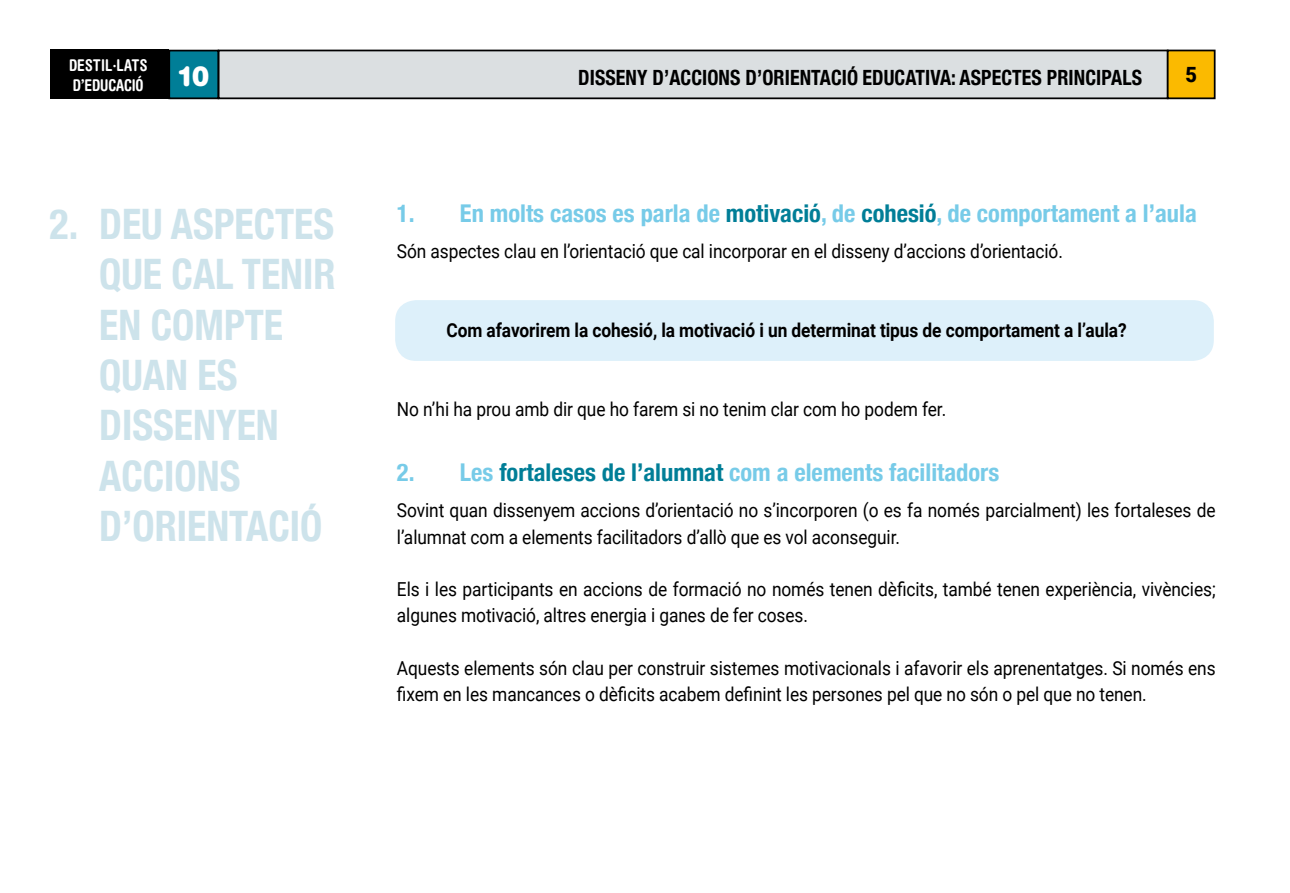
<style>
.page{position:relative;width:1290px;height:893px;background:#fff}
.page>*{position:absolute;margin:0;border:0;box-sizing:border-box;transform-origin:0 0}
.t1{font:700 condensed 42px/50.4px "Helvetica Neue";color:#cde3eb;scale:.95 1}
.t2{font:700 condensed 24.5px "Helvetica Neue";color:#77cbe8}
.t3{font:700 condensed 21px "Helvetica Neue";letter-spacing:.005em;color:#000;scale:.95 1}
.t4{font:900 21px "Roboto";color:#000;scale:.95 1}
.t5{font:19.25px/26.2px "Roboto";letter-spacing:-.005em;color:#000;scale:.9 1}
.t6{font:700 19.25px "Roboto";letter-spacing:-.005em;color:#000;scale:.9 1}
.t7{font:700 condensed 16.28px/19.4px "Helvetica Rounded";letter-spacing:-.005em;color:#fff;scale:.95 1}
.s1{color:#007e97}
</style>
<div class="page">
<div style="left:219px;top:50px;width:948px;height:48px;background:#dbdfe1"></div>
<div style="left:218px;top:50px;width:950px;height:49px;border:2px solid #000"></div>
<div style="left:1167px;top:50px;width:47px;height:48px;background:#fbba00"></div>
<div style="left:1167px;top:50px;width:48px;height:49px;border:2px solid #000"></div>
<div style="left:50px;top:50px;width:119px;height:49px;background:#000"></div>
<div style="left:169px;top:51px;width:49px;height:47px;background:#007e97"></div>
<div style="left:168px;top:50px;width:51px;height:49px;border:2px solid #000"></div>
<div style="left:395px;top:300px;width:819px;height:61px;background:#ddf0fa;border-radius:21px"></div>
<p class="t7" style="left:69px;top:55px;width:149px">DESTIL·LATS<br>D’EDUCACIÓ <sup>10</sup></p>
<h1 class="t1" style="left:99px;top:196px;width:250px;text-indent:-50px">2. DEU ASPECTES<br>QUE CAL TENIR<br>EN COMPTE<br>QUAN ES<br>DISSENYEN<br>ACCIONS<br>D’ORIENTACIÓ</h1>
<p class="t3" style="left:578px;top:60px;width:595px">DISSENY D’ACCIONS D’ORIENTACIÓ EDUCATIVA: ASPECTES PRINCIPALS</p>
<p class="t4" style="left:1185px;top:60px;width:14px">5</p>
<p class="t2" style="left:397px;top:193px;width:801px">1. En molts casos es parla de <span class="s1">motivació</span>, de <span class="s1">cohesió</span>, de comportament a l’aula</p>
<p class="t5" style="left:397px;top:237px;width:741px">Són aspectes clau en l’orientació que cal incorporar en el disseny d’accions d’orientació.</p>
<p class="t6" style="left:446px;top:317px;width:757px">Com afavorirem la cohesió, la motivació i un determinat tipus de comportament a l’aula?</p>
<p class="t5" style="left:397px;top:395px;width:612px">No n’hi ha prou amb dir que ho farem si no tenim clar com ho podem fer.</p>
<p class="t2" style="left:397px;top:452px;width:604px">2. Les <span class="s1">fortaleses de l’alumnat</span> com a elements facilitadors</p>
<p class="t5" style="left:397px;top:497px;width:911px">Sovint quan dissenyem accions d’orientació no s’incorporen (o es fa només parcialment) les fortaleses de l’alumnat com a elements facilitadors d’allò que es vol aconseguir.</p>
<p class="t5" style="left:397px;top:575px;width:911px">Els i les participants en accions de formació no només tenen dèficits, també tenen experiència, vivències; algunes motivació, altres energia i ganes de fer coses.</p>
<p class="t5" style="left:397px;top:654px;width:911px">Aquests elements són clau per construir sistemes motivacionals i afavorir els aprenentatges. Si només ens fixem en les mancances o dèficits acabem definint les persones pel que no són o pel que no tenen.</p>
</div>
